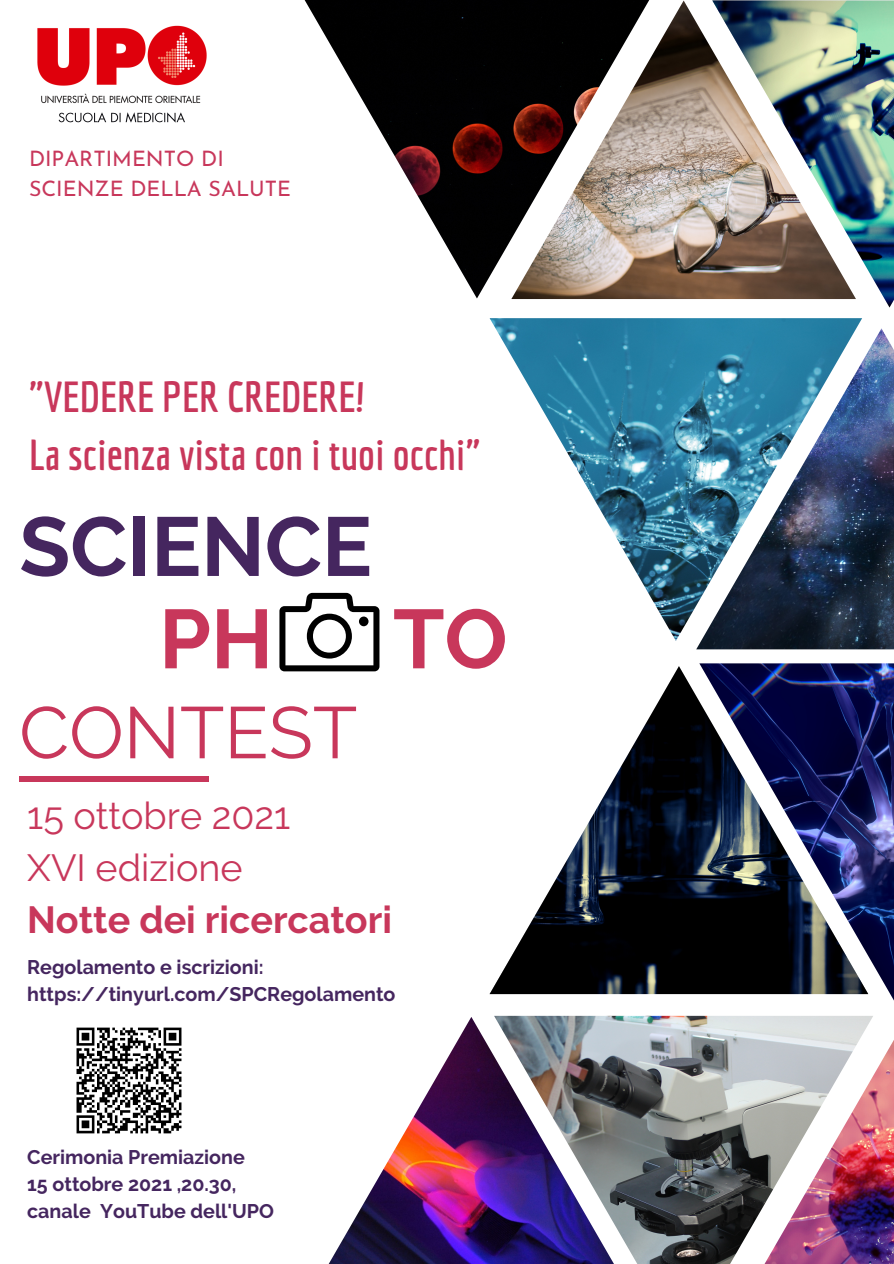
<style>
.page{position:relative;width:894px;height:1264px;background:#fff}
.page>*{position:absolute;margin:0;border:0;box-sizing:border-box;transform-origin:0 0}
.t1{font:700 83.25px "Raleway";color:#45265f}
.t2{font:700 83.25px "Raleway";color:#c8375b}
.t3{font:72.75px "Raleway";color:#c8375b}
.t4{font:700 42.3px "Economica";color:#c8375b}
.t5{font:37.65px "Raleway";color:#c8375b}
.t6{font:700 37.65px "Raleway";color:#c8375b}
.t7{font:21.3px "Josefin Sans";color:#c8375b}
.t8{font:700 19.65px "Raleway";color:#45265f}
</style>
<div class="page">
<img style="left:304px;top:0;width:345px;height:298px">
<img style="left:489px;top:318px;width:372px;height:323px">
<img style="left:511px;top:1px;width:201px;height:298px">
<img style="left:712px;top:1px;width:181px;height:306px">
<img style="left:696px;top:328px;width:197px;height:321px">
<svg style="left:489px;top:666px;width:210px;height:328px"></svg>
<img style="left:494px;top:1015px;width:379px;height:248px">
<img style="left:329px;top:1016px;width:331px;height:247px">
<img style="left:712px;top:1036px;width:181px;height:227px">
<div style="left:19px;top:775px;width:189px;height:6px;background:#c8375b"></div>
<img style="left:699px;top:663px;width:194px;height:336px">
<img style="left:37px;top:25px;width:170px;height:98px">
<svg style="left:279px;top:593px;width:100px;height:78px"></svg>
<img style="left:76px;top:1027px;width:106px;height:107px">
<p class="t7" style="left:29px;top:150px;width:196px">DIPARTIMENTO DI</p>
<p class="t7" style="left:29px;top:179px;width:263px">SCIENZE DELLA SALUTE</p>
<p class="t4" style="left:29px;top:371px;width:338px">"VEDERE PER CREDERE!</p>
<p class="t4" style="left:29px;top:430px;width:452px">La scienza vista con i tuoi occhi"</p>
<p class="t1" style="left:19px;top:497px;width:354px">SCIENCE</p>
<p class="t2" style="left:159px;top:590px;width:115px">PH</p>
<p class="t2" style="left:393px;top:590px;width:116px">TO</p>
<p class="t3" style="left:19px;top:690px;width:339px">CONTEST</p>
<p class="t5" style="left:27px;top:794px;width:264px">15 ottobre 2021</p>
<p class="t5" style="left:27px;top:845px;width:217px">XVI edizione</p>
<p class="t6" style="left:27px;top:897px;width:366px">Notte dei ricercatori</p>
<p class="t8" style="left:27px;top:955px;width:238px">Regolamento e iscrizioni:</p>
<p class="t8" style="left:27px;top:982px;width:369px">https://tinyurl.com/SPCRegolamento</p>
<p class="t8" style="left:27px;top:1144px;width:219px">Cerimonia Premiazione</p>
<p class="t8" style="left:27px;top:1172px;width:211px">15 ottobre 2021 ,20.30,</p>
<p class="t8" style="left:27px;top:1199px;width:248px">canale YouTube dell'UPO</p>
</div>
